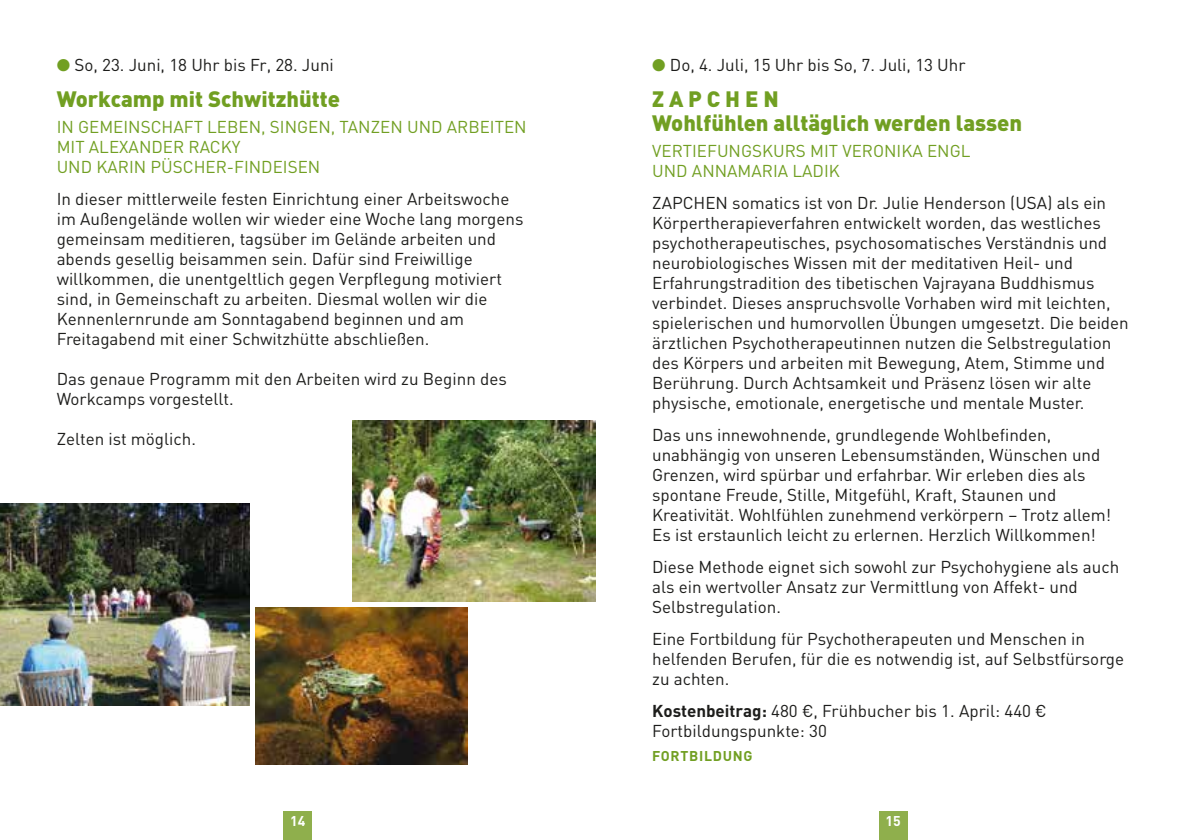
<style>
.page{position:relative;width:1191px;height:840px;background:#fff}
.page>*{position:absolute;margin:0;border:0;box-sizing:border-box;transform-origin:0 0}
.t1{font:900 22px/24px "DIN";color:#719f22}
.t2{font:17px/20px "DIN";color:#1d1d1b}
.t3{font:17px/20px "DIN";color:#719f22}
.t4{font:700 14px "DIN";letter-spacing:.05em;color:#719f22}
.t5{font:14px "DIN Bold SC880";color:#fff}
.s1{color:#719f22}
.s2{font-weight:700}
</style>
<div class="page">
<div style="left:283px;top:811px;width:29px;height:28px;background:#8faf4c"></div>
<div style="left:879px;top:811px;width:28px;height:28px;background:#8faf4c"></div>
<img style="left:0;top:503px;width:249px;height:202px">
<img style="left:255px;top:607px;width:213px;height:157px">
<img style="left:352px;top:420px;width:243px;height:181px">
<p class="t2" style="left:57px;top:54px;width:279px"><span class="s1">●</span> So, 23. Juni, 18 Uhr bis Fr, 28. Juni</p>
<p class="t1" style="left:57px;top:85px;width:285px">Workcamp mit Schwitzhütte</p>
<p class="t3" style="left:57px;top:116px;width:96px">In Gemeinsch</p>
<p class="t3" style="left:57px;top:116px;width:471px;text-indent:117px">aft leben, singen, tanzen u nd arbeiten m it Alexand er Racky<br>und karin Püsch</p>
<p class="t3" style="left:205px;top:156px;width:116px">er-Findeisen</p>
<p class="t2" style="left:57px;top:188px;width:468px">I n dieser mittlerweile festen Einrichtung einer Arbeitswoche im Außengelände wollen wir wieder eine Woche lang morgens gemeinsam meditieren, tagsüber im Gelände arbeiten und abends gesellig beisammen sein. Dafür sind Freiwillige willkommen, die unentgeltlich gegen Verpflegung motiviert sind, in Gemeinschaft zu arbeiten. Diesmal wollen wir die Kennenlernrunde am Sonntagabend beginnen und am Freitagabend mit einer Schwitzhütte abschließen.</p>
<p class="t2" style="left:57px;top:368px;width:451px">Das genaue Programm mit den Arbeiten wird zu Beginn des<br>Workcamps vorgestellt.</p>
<p class="t2" style="left:57px;top:428px;width:141px">Zelten ist möglich.</p>
<p class="t2" style="left:652px;top:54px;width:315px"><span class="s1">●</span> Do, 4. Juli, 15 Uhr bis So, 7. Juli, 13 Uhr</p>
<p class="t1" style="left:652px;top:85px;width:371px">Z A P C H E N<br>Wohlfühlen alltäglich werden lassen</p>
<p class="t3" style="left:652px;top:140px;width:112px">Vertiefu ngskurs</p>
<p class="t3" style="left:652px;top:140px;width:320px;text-indent:158px">mit Veronika Engl u nd Annamar ia Lad ik</p>
<p class="t2" style="left:652px;top:192px;width:478px">ZAPCHEN somatics ist von Dr. Julie Henderson (USA) als ein Körpertherapieverfahren entwickelt worden, das westliches psychotherapeutisches, psychosomatisches Verständnis und neurobiologisches Wissen mit der meditativen Heil- und Erfahrungstradition des tibetischen Vajrayana Buddhismus verbindet. Dieses anspruchsvolle Vorhaben wird mit leichten, spielerischen und humorvollen Übungen umgesetzt. Die beiden ärztlichen Psychotherapeutinnen nutzen die Selbstregulation des Körpers und arbeiten mit Bewegung, Atem, Stimme und Berührung. Durch Achtsamkeit und Präsenz lösen wir alte physische, emotionale, energetische und mentale Muster.</p>
<p class="t2" style="left:652px;top:424px;width:460px">Das uns innewohnende, grundlegende Wohlbefinden, unabhängig von unseren Lebensumständen, Wünschen und Grenzen, wird spürbar und erfahrbar. Wir erleben dies als spontane Freude, Stille, Mitgefühl, Kraft, Staunen und Kreativität. Wohlfühlen zunehmend verkörpern – Trotz allem!<br>Es ist erstaunlich leicht zu erlernen. Herzlich Willkommen!</p>
<p class="t2" style="left:652px;top:556px;width:468px">Diese Methode eignet sich sowohl zur Psychohygiene als auch als ein wertvoller Ansatz zur Vermittlung von Affekt- und<br>Selbstregulation.</p>
<p class="t2" style="left:652px;top:628px;width:473px">Eine Fortbildung für Psychotherapeuten und Menschen in helfenden Berufen, für die es notwendig ist, auf Selbstfürsorge zu achten.</p>
<p class="t2" style="left:652px;top:700px;width:396px"><span class="s2">Kostenbeitrag:</span> 480 €, Frühbucher bis 1. April: 440 €<br>Fortbildungspunkte: 30</p>
<p class="t4" style="left:652px;top:746px;width:102px">Fortbildung</p>
<p class="t5" style="left:290px;top:811px;width:17px">14</p>
<p class="t5" style="left:885px;top:811px;width:17px">15</p>
</div>
